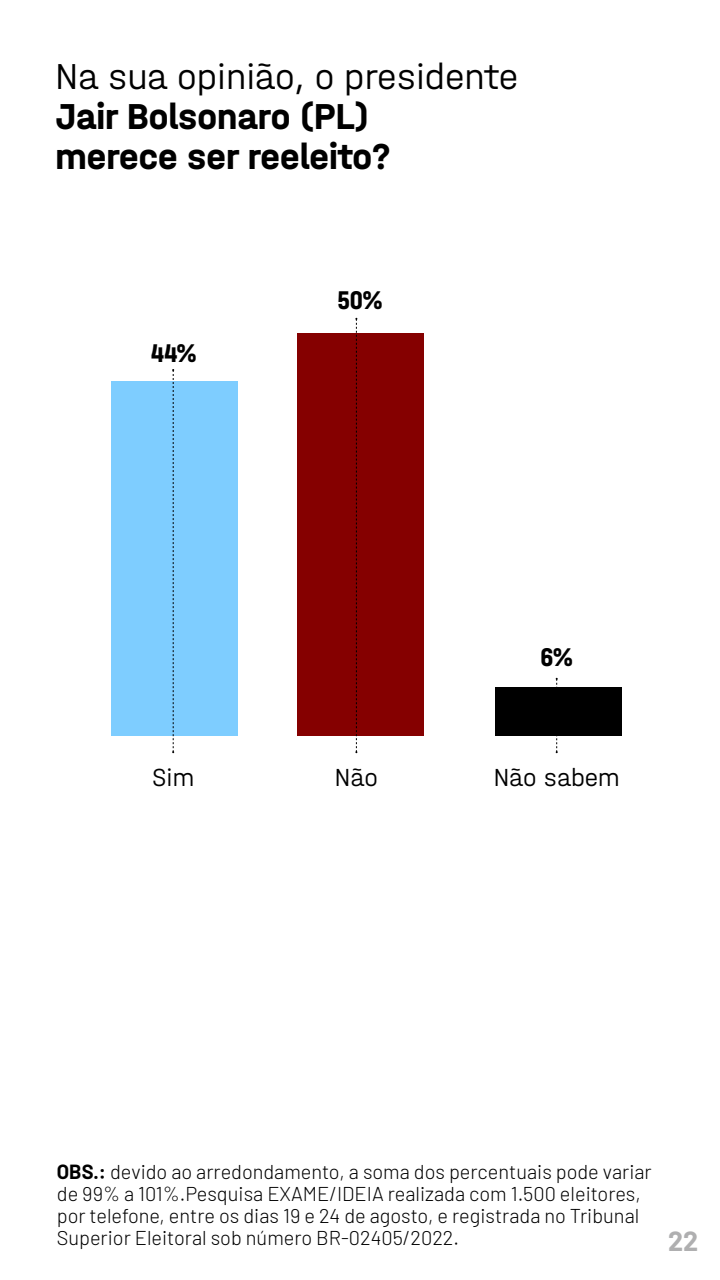
<style>
.page{position:relative;width:720px;height:1280px;background:#fff}
.page>*{position:absolute;margin:0;border:0;box-sizing:border-box;transform-origin:0 0}
.t1{font:700 38px/40px "Halvar Mittel";color:#000}
.t2{font:300 38px "Halvar Mittel";color:#000}
.t3{font:700 27px "Halvar Eng";color:#000}
.t4{font:700 27px "Barlow";color:#afafb0}
.t5{font:300 26px "Halvar Mittel";color:#000}
.t6{font:300 20px/22px "Barlow";color:#000}
.s1{font-weight:700}
</style>
<div class="page">
<svg style="left:556px;top:678px;width:2px;height:75px"></svg>
<div style="left:495px;top:688px;width:126px;height:48px;background:#000"></div>
<div style="left:297px;top:333px;width:126px;height:403px;background:#850000"></div>
<div style="left:112px;top:381px;width:126px;height:355px;background:#7ecdff"></div>
<svg style="left:355px;top:318px;width:2px;height:435px"></svg>
<svg style="left:172px;top:369px;width:2px;height:384px"></svg>
<h1 class="t2" style="left:56px;top:54px;width:464px">Na sua opinião, o presidente</h1>
<h1 class="t1" style="left:56px;top:95px;width:337px">Jair Bolsonaro (PL) merece ser reeleito?</h1>
<h2 class="t3" style="left:151px;top:336px;width:47px">44%</h2>
<h3 class="t5" style="left:152px;top:762px;width:43px">Sim</h3>
<h2 class="t3" style="left:337px;top:284px;width:47px">50%</h2>
<h3 class="t5" style="left:335px;top:762px;width:44px">Não</h3>
<h2 class="t3" style="left:540px;top:641px;width:34px">6%</h2>
<h3 class="t5" style="left:494px;top:762px;width:128px">Não sabem</h3>
<p class="t6" style="left:57px;top:1159px;width:596px"><span class="s1">OBS.:</span> devido ao arredondamento, a soma dos percentuais pode variar de 99% a 101%.Pesquisa EXAME/IDEIA realizada com 1.500 eleitores, por telefone, entre os dias 19 e 24 de agosto, e registrada no Tribunal Superior Eleitoral sob número BR-02405/2022.</p>
<h2 class="t4" style="left:668px;top:1221px;width:32px">22</h2>
</div>
